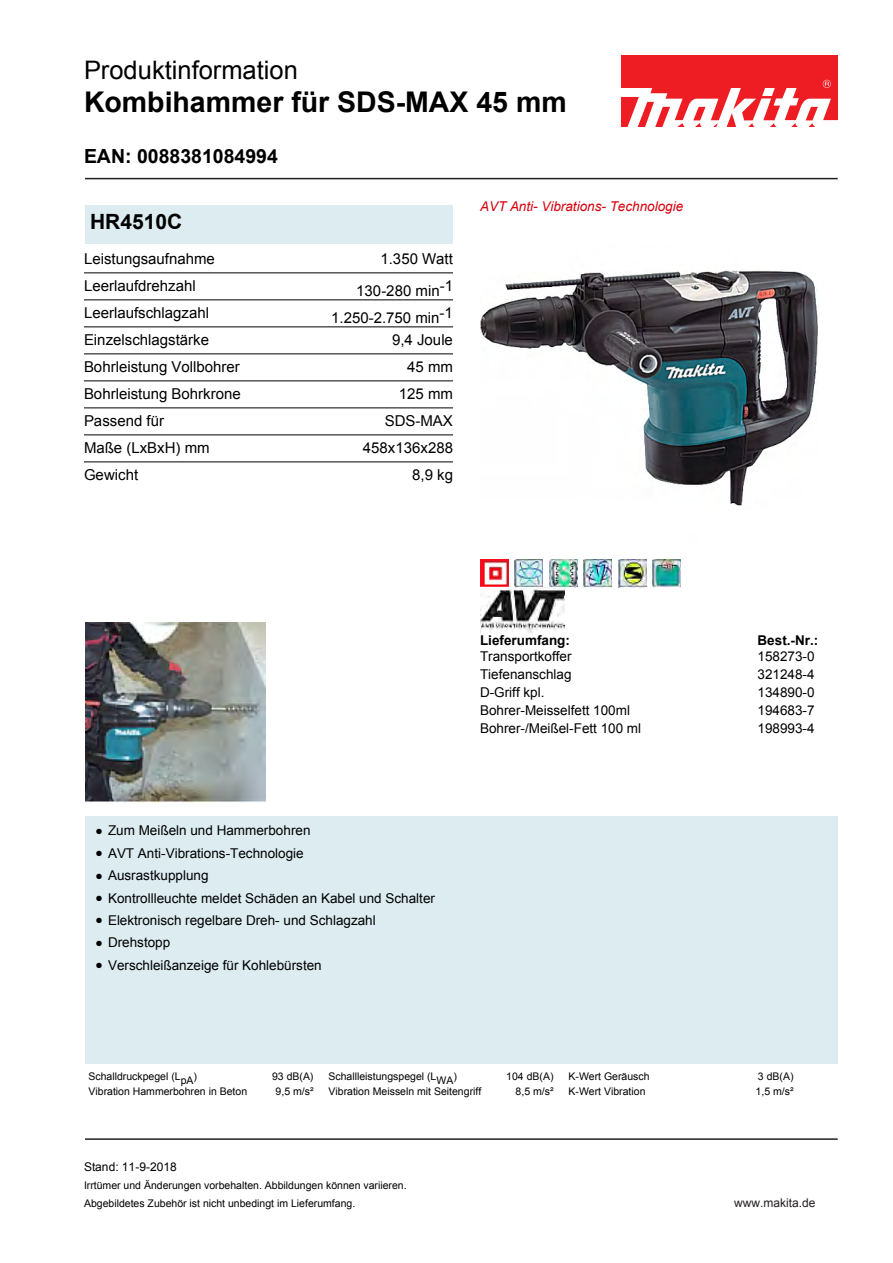
<style>
.page{position:relative;width:893px;height:1263px;background:#fff}
.page>*{position:absolute;margin:0;border:0;box-sizing:border-box;transform-origin:0 0}
.t1{font:700 28.5px "Arial";color:#000}
.t2{font:25.5px "Arial";color:#000}
.t3{font:700 21px "Arial";color:#000}
.t4{font:700 19.5px "Arial";color:#000}
.t5{font:15px "Arial";color:#000}
.t6{font:13.5px "Arial";color:#000}
.t7{font:italic 13.5px "Arial";color:#d8000d}
.t8{font:700 13.5px "Arial";color:#000}
.t9{font:12px "Arial";color:#000}
.t10{font:12px "Arial";color:#231f20}
.t11{font:10.5px/18px "Arial";color:#000}
</style>
<div class="page">
<img style="left:480px;top:270px;width:338px;height:236px">
<img style="left:480px;top:588px;width:84px;height:45px">
<img style="left:480px;top:560px;width:28px;height:27px">
<img style="left:514px;top:560px;width:29px;height:28px">
<img style="left:549px;top:560px;width:28px;height:28px">
<img style="left:584px;top:560px;width:28px;height:28px">
<img style="left:618px;top:560px;width:28px;height:28px">
<img style="left:652px;top:560px;width:29px;height:28px">
<img style="left:86px;top:622px;width:180px;height:180px">
<div style="left:85px;top:816px;width:753px;height:247px;background:#dcecf1"></div>
<div style="left:85px;top:205px;width:368px;height:38px;background:#dcecf1"></div>
<div style="left:621px;top:56px;width:217px;height:71px;background:#ee1d23"></div>
<svg style="left:621px;top:80px;width:217px;height:47px"></svg>
<hr style="left:85px;top:178px;width:753px;height:1px;background:#231f20">
<hr style="left:85px;top:1138px;width:753px;height:2px;background:#231f20">
<hr style="left:84px;top:273px;width:369px;height:1px;background:#000">
<hr style="left:84px;top:300px;width:369px;height:1px;background:#000">
<hr style="left:84px;top:327px;width:369px;height:1px;background:#000">
<hr style="left:84px;top:354px;width:369px;height:1px;background:#000">
<hr style="left:84px;top:381px;width:369px;height:1px;background:#000">
<hr style="left:84px;top:408px;width:369px;height:1px;background:#000">
<hr style="left:84px;top:435px;width:369px;height:1px;background:#000">
<hr style="left:84px;top:462px;width:369px;height:1px;background:#000">
<h2 class="t2" style="left:84px;top:56px;width:215px">Produktinformation</h2>
<h1 class="t1" style="left:84px;top:87px;width:484px">Kombihammer für SDS-MAX 45 mm</h1>
<h3 class="t4" style="left:84px;top:146px;width:195px">EAN: 0088381084994</h3>
<p class="t7" style="left:480px;top:199px;width:205px">AVT Anti- Vibrations- Technologie</p>
<p class="t5" style="left:84px;top:250px;width:132px">Leistungsaufnahme</p>
<p class="t5" style="left:380px;top:250px;width:74px">1.350 Watt</p>
<p class="t5" style="left:84px;top:277px;width:113px">Leerlaufdrehzahl</p>
<p class="t5" style="left:356px;top:283px;width:98px">130-280 min-1</p>
<p class="t5" style="left:84px;top:304px;width:127px">Leerlaufschlagzahl</p>
<p class="t5" style="left:331px;top:310px;width:123px">1.250-2.750 min-1</p>
<p class="t5" style="left:84px;top:331px;width:127px">Einzelschlagstärke</p>
<p class="t5" style="left:392px;top:331px;width:62px">9,4 Joule</p>
<p class="t5" style="left:84px;top:358px;width:157px">Bohrleistung Vollbohrer</p>
<p class="t5" style="left:407px;top:358px;width:47px">45 mm</p>
<p class="t5" style="left:84px;top:385px;width:158px">Bohrleistung Bohrkrone</p>
<p class="t5" style="left:399px;top:385px;width:56px">125 mm</p>
<p class="t5" style="left:84px;top:412px;width:81px">Passend für</p>
<p class="t5" style="left:385px;top:412px;width:70px">SDS-MAX</p>
<p class="t5" style="left:84px;top:439px;width:127px">Maße (LxBxH) mm</p>
<p class="t5" style="left:363px;top:439px;width:92px">458x136x288</p>
<p class="t5" style="left:84px;top:466px;width:56px">Gewicht</p>
<p class="t5" style="left:412px;top:466px;width:42px">8,9 kg</p>
<h3 class="t3" style="left:90px;top:210px;width:94px">HR4510C</h3>
<p class="t6" style="left:96px;top:823px;width:216px">● Zum Meißeln und Hammerbohren</p>
<p class="t6" style="left:96px;top:845px;width:209px">● AVT Anti-Vibrations-Technologie</p>
<p class="t6" style="left:96px;top:868px;width:114px">● Ausrastkupplung</p>
<p class="t6" style="left:96px;top:890px;width:340px">● Kontrollleuchte meldet Schäden an Kabel und Schalter</p>
<p class="t6" style="left:96px;top:913px;width:281px">● Elektronisch regelbare Dreh- und Schlagzahl</p>
<p class="t6" style="left:96px;top:935px;width:76px">● Drehstopp</p>
<p class="t6" style="left:96px;top:957px;width:227px">● Verschleißanzeige für Kohlebürsten</p>
<p class="t8" style="left:480px;top:633px;width:91px">Lieferumfang:</p>
<p class="t8" style="left:758px;top:633px;width:62px">Best.-Nr.:</p>
<p class="t6" style="left:480px;top:649px;width:93px">Transportkoffer</p>
<p class="t6" style="left:758px;top:649px;width:59px">158273-0</p>
<p class="t6" style="left:480px;top:667px;width:93px">Tiefenanschlag</p>
<p class="t6" style="left:758px;top:667px;width:59px">321248-4</p>
<p class="t6" style="left:480px;top:685px;width:66px">D-Griff kpl.</p>
<p class="t6" style="left:758px;top:685px;width:59px">134890-0</p>
<p class="t6" style="left:480px;top:703px;width:151px">Bohrer-Meisselfett 100ml</p>
<p class="t6" style="left:758px;top:703px;width:59px">194683-7</p>
<p class="t6" style="left:480px;top:721px;width:163px">Bohrer-/Meißel-Fett 100 ml</p>
<p class="t6" style="left:758px;top:721px;width:59px">198993-4</p>
<p class="t11" style="left:88px;top:1067px;width:110px">Schalldruckpegel (LpA)</p>
<p class="t11" style="left:272px;top:1067px;width:43px">93 dB(A)</p>
<p class="t11" style="left:328px;top:1067px;width:130px">Schallleistungspegel (LWA)</p>
<p class="t11" style="left:506px;top:1067px;width:49px">104 dB(A)</p>
<p class="t11" style="left:568px;top:1067px;width:83px">K-Wert Geräusch</p>
<p class="t11" style="left:758px;top:1067px;width:37px">3 dB(A)</p>
<p class="t11" style="left:88px;top:1082px;width:160px">Vibration Hammerbohren in Beton</p>
<p class="t11" style="left:276px;top:1082px;width:39px">9,5 m/s²</p>
<p class="t11" style="left:328px;top:1082px;width:154px">Vibration Meisseln mit Seitengriff</p>
<p class="t11" style="left:516px;top:1082px;width:39px">8,5 m/s²</p>
<p class="t11" style="left:568px;top:1082px;width:78px">K-Wert Vibration</p>
<p class="t11" style="left:756px;top:1082px;width:39px">1,5 m/s²</p>
<p class="t9" style="left:84px;top:1160px;width:94px">Stand: 11-9-2018</p>
<p class="t11" style="left:84px;top:1176px;width:324px">Irrtümer und Änderungen vorbehalten. Abbildungen können variieren.<br>Abgebildetes Zubehör ist nicht unbedingt im Lieferumfang.</p>
<p class="t10" style="left:734px;top:1196px;width:83px">www.makita.de</p>
</div>
